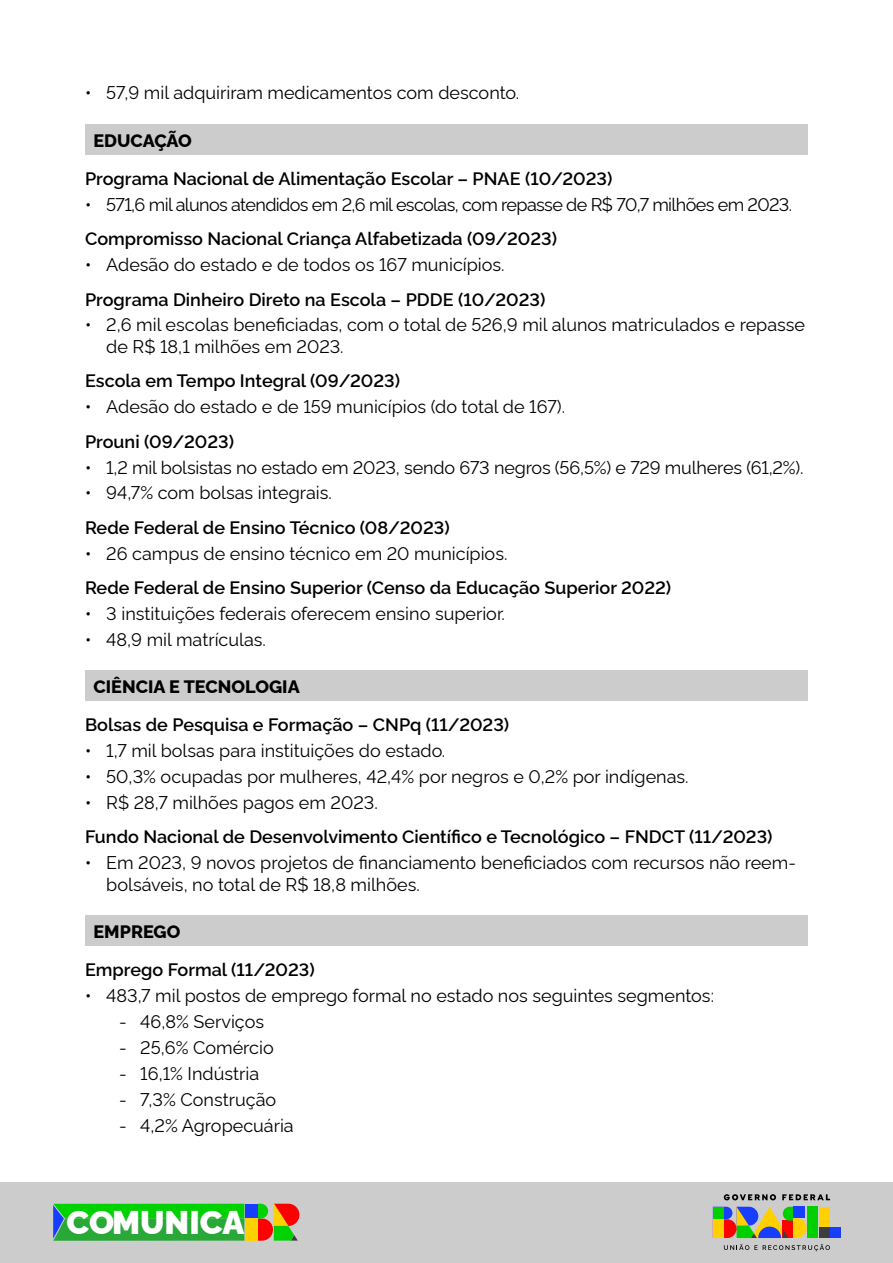
<style>
.page{position:relative;width:893px;height:1263px;background:#fff}
.page>*{position:absolute;margin:0;border:0;box-sizing:border-box;transform-origin:0 0}
.t1{font:900 32.85px "Rawline";color:#fff}
.t2{font:18px/21.6px "Rawline";color:#000}
.t3{font:600 18px "Rawline";color:#000}
.t4{font:18px "Rawline";letter-spacing:-.035em;color:#000}
.t5{font:800 18px "Rawline";color:#000}
</style>
<div class="page">
<div style="left:0;top:1182px;width:893px;height:81px;background:#ccc"></div>
<svg style="left:724px;top:1244px;width:106px;height:7px"></svg>
<div style="left:819px;top:1207px;width:11px;height:20px;background:#ffcf00"></div>
<div style="left:830px;top:1227px;width:11px;height:11px;background:#173dff"></div>
<div style="left:819px;top:1227px;width:11px;height:11px;background:#3d3d3d"></div>
<div style="left:807px;top:1207px;width:10px;height:31px;background:#00cf00"></div>
<svg style="left:713px;top:1207px;width:94px;height:31px;background:#979060"></svg>
<svg style="left:724px;top:1194px;width:52px;height:6px"></svg>
<svg style="left:782px;top:1194px;width:48px;height:6px"></svg>
<div style="left:245px;top:1204px;width:13px;height:14px;background:#173dff"></div>
<div style="left:245px;top:1218px;width:13px;height:23px;background:#ffd100"></div>
<svg style="left:53px;top:1204px;width:191px;height:37px;background:#1cb52b"></svg>
<svg style="left:258px;top:1204px;width:41px;height:37px"></svg>
<div style="left:85px;top:124px;width:723px;height:30px;background:#ccc"></div>
<div style="left:85px;top:670px;width:723px;height:31px;background:#ccc"></div>
<div style="left:85px;top:915px;width:723px;height:31px;background:#ccc"></div>
<p class="t2" style="left:85px;top:80px;width:436px">• 57,9 mil adquiriram medicamentos com desconto.</p>
<p class="t5" style="left:94px;top:126px;width:100px">EDUCAÇÃO</p>
<p class="t3" style="left:85px;top:165px;width:529px">Programa Nacional de Alimentação Escolar – PNAE (10/2023)</p>
<p class="t4" style="left:85px;top:190px;width:709px">• 571,6 mil alunos atendidos em 2,6 mil escolas, com repasse de R$ 70,7 milhões em 2023.</p>
<p class="t3" style="left:85px;top:225px;width:473px">Compromisso Nacional Criança Alfabetizada (09/2023)</p>
<p class="t2" style="left:85px;top:252px;width:421px">• Adesão do estado e de todos os 167 municípios.</p>
<p class="t3" style="left:85px;top:285px;width:462px">Programa Dinheiro Direto na Escola – PDDE (10/2023)</p>
<p class="t2" style="left:106px;top:312px;width:700px;text-indent:-21px">• 2,6 mil escolas beneficiadas, com o total de 526,9 mil alunos matriculados e repasse de R$ 18,1 milhões em 2023.</p>
<p class="t3" style="left:85px;top:367px;width:317px">Escola em Tempo Integral (09/2023)</p>
<p class="t2" style="left:85px;top:394px;width:482px">• Adesão do estado e de 159 municípios (do total de 167).</p>
<p class="t3" style="left:85px;top:427px;width:150px">Prouni (09/2023)</p>
<p class="t2" style="left:85px;top:454px;width:720px">• 1,2 mil bolsistas no estado em 2023, sendo 673 negros (56,5%) e 729 mulheres (61,2%).</p>
<p class="t2" style="left:85px;top:480px;width:248px">• 94,7% com bolsas integrais.</p>
<p class="t3" style="left:85px;top:513px;width:366px">Rede Federal de Ensino Técnico (08/2023)</p>
<p class="t2" style="left:85px;top:540px;width:424px">• 26 campus de ensino técnico em 20 municípios.</p>
<p class="t3" style="left:85px;top:573px;width:588px">Rede Federal de Ensino Superior (Censo da Educação Superior 2022)</p>
<p class="t2" style="left:85px;top:601px;width:421px">• 3 instituições federais oferecem ensino superior.</p>
<p class="t2" style="left:85px;top:627px;width:182px">• 48,9 mil matrículas.</p>
<p class="t5" style="left:94px;top:672px;width:208px">CIÊNCIA E TECNOLOGIA</p>
<p class="t3" style="left:85px;top:711px;width:426px">Bolsas de Pesquisa e Formação – CNPq (11/2023)</p>
<p class="t2" style="left:85px;top:738px;width:362px">• 1,7 mil bolsas para instituições do estado.</p>
<p class="t2" style="left:85px;top:764px;width:605px">• 50,3% ocupadas por mulheres, 42,4% por negros e 0,2% por indígenas.</p>
<p class="t2" style="left:85px;top:790px;width:294px">• R$ 28,7 milhões pagos em 2023.</p>
<p class="t3" style="left:85px;top:823px;width:689px">Fundo Nacional de Desenvolvimento Científico e Tecnológico – FNDCT (11/2023)</p>
<p class="t2" style="left:106px;top:850px;width:691px;text-indent:-21px">• Em 2023, 9 novos projetos de financiamento beneficiados com recursos não reem&shy;bolsáveis, no total de R$ 18,8 milhões.</p>
<p class="t5" style="left:94px;top:918px;width:88px">EMPREGO</p>
<p class="t3" style="left:85px;top:956px;width:231px">Emprego Formal (11/2023)</p>
<p class="t2" style="left:85px;top:983px;width:630px">• 483,7 mil postos de emprego formal no estado nos seguintes segmentos:</p>
<p class="t2" style="left:119px;top:1009px;width:146px">- 46,8% Serviços</p>
<p class="t2" style="left:119px;top:1035px;width:156px">- 25,6% Comércio</p>
<p class="t2" style="left:119px;top:1061px;width:142px">- 16,1% Indústria</p>
<p class="t2" style="left:119px;top:1087px;width:159px">- 7,3% Construção</p>
<p class="t2" style="left:119px;top:1112px;width:176px">- 4,2% Agropecuária</p>
<h1 class="t1" style="left:67px;top:1197px;width:179px">COMUNICA</h1>
</div>
